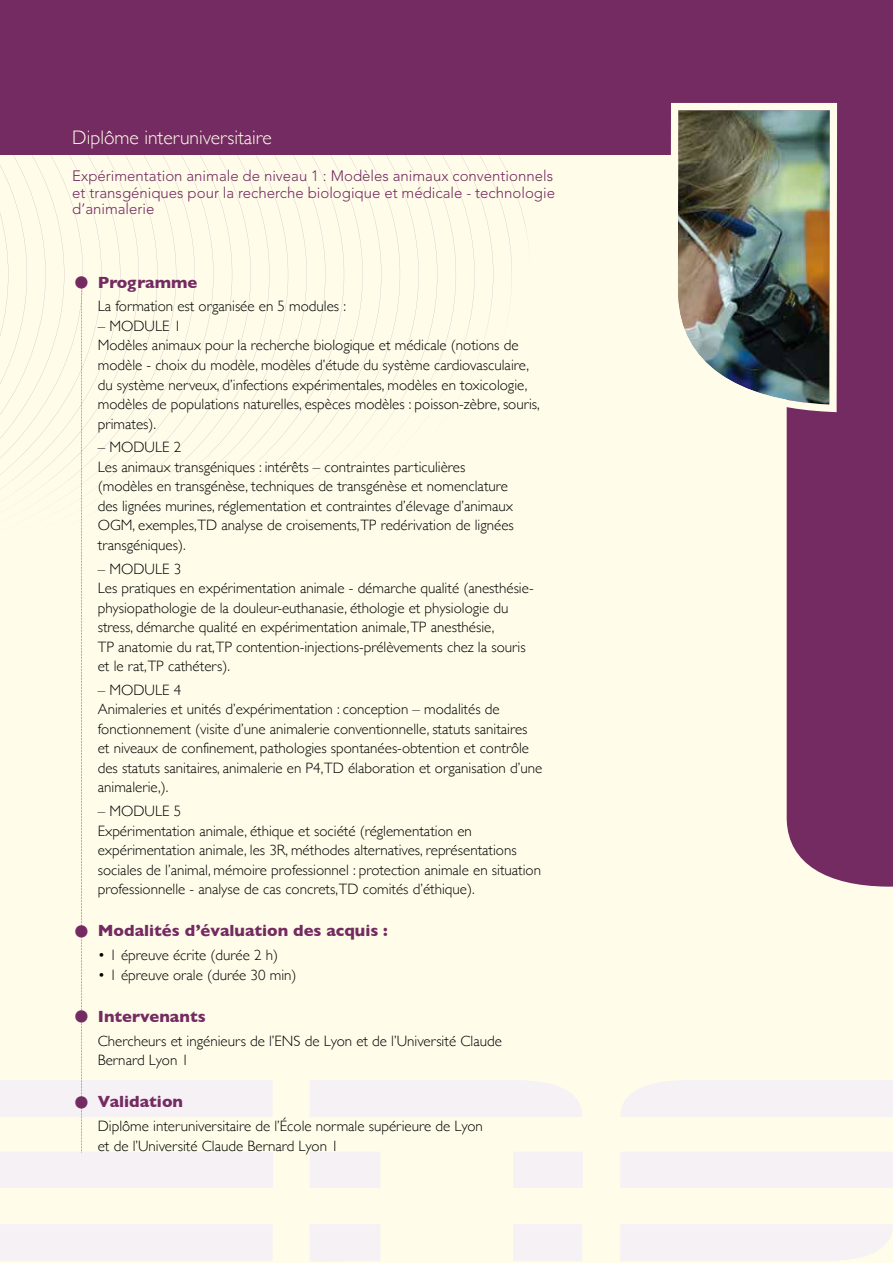
<style>
.page{position:relative;width:893px;height:1263px;background:#fffdea}
.page>*{position:absolute;margin:0;border:0;box-sizing:border-box;transform-origin:0 0}
.t1{font:300 19.5px "Gill Sans";color:#fffdea}
.t2{font:700 16.5px "Gill Sans";color:#742b61}
.t3{font:300 15px/19.5px "Gill Sans";color:#000}
.t4{font:300 15px/16.5px "Avenir";color:#742b61}
.s1{font-size:37.5px}
</style>
<div class="page">
<img style="left:0;top:155px;width:139px;height:347px">
<img style="left:0;top:155px;width:120px;height:335px">
<img style="left:0;top:155px;width:102px;height:320px">
<img style="left:0;top:155px;width:83px;height:304px">
<img style="left:0;top:155px;width:64px;height:284px">
<img style="left:0;top:155px;width:46px;height:260px">
<img style="left:0;top:165px;width:27px;height:219px">
<img style="left:0;top:212px;width:8px;height:124px">
<div style="left:787px;top:155px;width:106px;height:732px;background:#742b61"></div>
<svg style="left:0;top:1080px;width:273px;height:181px;fill:#f6f1f5"></svg>
<svg style="left:310px;top:1080px;width:272px;height:181px"></svg>
<svg style="left:621px;top:1080px;width:272px;height:181px;fill:#f6f1f5"></svg>
<div style="left:0;top:0;width:893px;height:155px;background:#742b61"></div>
<img style="left:671px;top:103px;width:166px;height:309px">
<svg style="left:81px;top:281px;width:1px;height:871px"></svg>
<h1 class="t1" style="left:72px;top:122px;width:201px">Diplôme interuniversitaire</h1>
<p class="t4" style="left:72px;top:168px;width:484px">Expérimentation animale de niveau 1 : Modèles animaux conventionnels et transgéniques pour la recherche biologique et médicale - technologie d’animalerie</p>
<p class="t2" style="left:72px;top:269px;width:127px"><span class="s1">•</span> Programme</p>
<p class="t3" style="left:98px;top:296px;width:250px">La formation est organisée en 5 modules :</p>
<p class="t3" style="left:98px;top:316px;width:444px">– MODULE 1<br>Modèles animaux pour la recherche biologique et médicale (notions de modèle - choix du modèle, modèles d’étude du système cardiovasculaire, du système nerveux, d’infections expérimentales, modèles en toxicologie, modèles de populations naturelles, espèces modèles : poisson-zèbre, souris, primates).</p>
<p class="t3" style="left:98px;top:437px;width:418px">– MODULE 2<br>Les animaux transgéniques : intérêts – contraintes particulières (modèles en transgénèse, techniques de transgénèse et nomenclature des lignées murines, réglementation et contraintes d’élevage d’animaux OGM, exemples,TD analyse de croisements,TP redérivation de lignées transgéniques).</p>
<p class="t3" style="left:98px;top:558px;width:437px">– MODULE 3<br>Les pratiques en expérimentation animale - démarche qualité (anesthésie&shy;physiopathologie de la douleur-euthanasie, éthologie et physiologie du stress, démarche qualité en expérimentation animale,TP anesthésie,<br>TP anatomie du rat,TP contention-injections-prélèvements chez la souris et le rat,TP cathéters).</p>
<p class="t3" style="left:98px;top:679px;width:446px">– MODULE 4<br>Animaleries et unités d’expérimentation : conception – modalités de fonctionnement (visite d’une animalerie conventionnelle, statuts sanitaires et niveaux de confinement, pathologies spontanées-obtention et contrôle des statuts sanitaires, animalerie en P4,TD élaboration et organisation d’une animalerie,).</p>
<p class="t3" style="left:98px;top:801px;width:445px">– MODULE 5<br>Expérimentation animale, éthique et société (réglementation en expérimentation animale, les 3R, méthodes alternatives, représentations sociales de l’animal, mémoire professionnel : protection animale en situation professionnelle - analyse de cas concrets,TD comités d’éthique).</p>
<p class="t2" style="left:72px;top:918px;width:317px"><span class="s1">•</span> Modalités d’évaluation des acquis :</p>
<p class="t3" style="left:98px;top:945px;width:182px">• 1 épreuve écrite (durée 2 h)</p>
<p class="t3" style="left:98px;top:964px;width:200px">• 1 épreuve orale (durée 30 min)</p>
<p class="t2" style="left:72px;top:1003px;width:135px"><span class="s1">•</span> Intervenants</p>
<p class="t3" style="left:98px;top:1030px;width:406px">Chercheurs et ingénieurs de l’ENS de Lyon et de l’Université Claude<br>Bernard Lyon 1</p>
<p class="t2" style="left:72px;top:1089px;width:112px"><span class="s1">•</span> Validation</p>
<p class="t3" style="left:98px;top:1116px;width:387px">Diplôme interuniversitaire de l’École normale supérieure de Lyon et de l’Université Claude Bernard Lyon 1</p>
</div>
